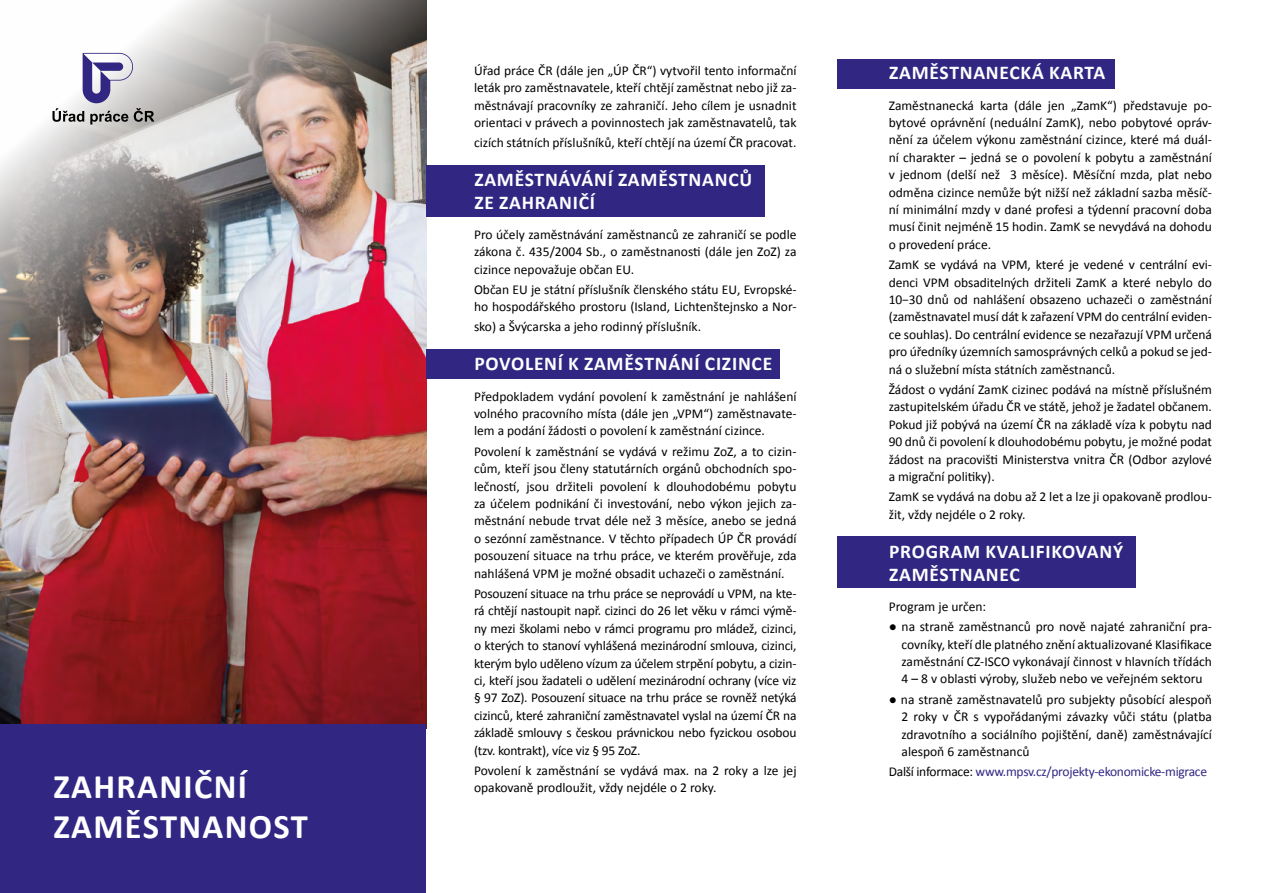
<style>
.page{position:relative;width:1263px;height:893px;background:#fff}
.page>*{position:absolute;margin:0;border:0;box-sizing:border-box;transform-origin:0 0}
.t1{font:700 34.5px/40.5px "Calibri";letter-spacing:.04em;color:#fff}
.t2{font:700 19.5px/22.5px "Calibri";letter-spacing:.04em;color:#fff}
.t3{font:13.5px/17.4px "Calibri";color:#000;text-align:justify}
.t4{font:13.5px "Calibri";letter-spacing:-.02em;color:#312783}
.s1{color:#000}
</style>
<div class="page">
<img style="left:1px;top:0;width:425px;height:724px">
<div style="left:1px;top:724px;width:425px;height:169px;background:#312783"></div>
<div style="left:426px;top:165px;width:339px;height:51px;background:#312783"></div>
<div style="left:838px;top:537px;width:298px;height:51px;background:#312783"></div>
<div style="left:426px;top:350px;width:353px;height:29px;background:#312783"></div>
<div style="left:838px;top:59px;width:277px;height:30px;background:#312783"></div>
<svg style="left:52px;top:53px;width:102px;height:72px"></svg>
<h1 class="t1" style="left:54px;top:766px;width:256px">ZAHRANIČNÍ<br>ZAMĚSTNANOST</h1>
<p class="t3" style="left:474px;top:62px;width:324px">Úřad práce ČR (dále jen „ÚP ČR“) vytvořil tento informační leták pro zaměstnavatele, kteří chtějí zaměstnat nebo již za&shy;městnávají pracovníky ze zahraničí. Jeho cílem je usnadnit orientaci v právech a povinnostech jak zaměstnavatelů, tak</p>
<p class="t3" style="left:474px;top:133px;width:324px">cizích státních příslušníků, kteří chtějí na území ČR pracovat.</p>
<h2 class="t2" style="left:474px;top:168px;width:279px">ZAMĚSTNÁVÁNÍ ZAMĚSTNANCŮ<br>ZE ZAHRANIČÍ</h2>
<p class="t3" style="left:474px;top:226px;width:324px">Pro účely zaměstnávání zaměstnanců ze zahraničí se podle zákona č. 435/2004 Sb., o zaměstnanosti (dále jen ZoZ) za cizince nepovažuje občan EU.</p>
<p class="t3" style="left:474px;top:281px;width:324px">Občan EU je státní příslušník členského státu EU, Evropské&shy;ho hospodářského prostoru (Island, Lichtenštejnsko a Nor-</p>
<p class="t3" style="left:474px;top:318px;width:229px">sko) a Švýcarska a jeho rodinný příslušník.</p>
<h2 class="t2" style="left:474px;top:353px;width:299px">POVOLENÍ K ZAMĚSTNÁNÍ CIZINCE</h2>
<p class="t3" style="left:474px;top:387px;width:324px">Předpokladem vydání povolení k zaměstnání je nahlášení volného pracovního místa (dále jen „VPM“) zaměstnavate&shy;lem a podání žádosti o povolení k zaměstnání cizince.</p>
<p class="t3" style="left:474px;top:443px;width:324px">Povolení k zaměstnání se vydává v režimu ZoZ, a to cizin&shy;cům, kteří jsou členy statutárních orgánů obchodních spo&shy;lečností, jsou držiteli povolení k dlouhodobému pobytu za účelem podnikání či investování, nebo výkon jejich za&shy;městnání nebude trvat déle než 3 měsíce, anebo se jedná o sezónní zaměstnance. V těchto případech ÚP ČR provádí posouzení situace na trhu práce, ve kterém prověřuje, zda nahlášená VPM je možné obsadit uchazeči o zaměstnání.</p>
<p class="t3" style="left:474px;top:585px;width:324px">Posouzení situace na trhu práce se neprovádí u VPM, na kte&shy;rá chtějí nastoupit např. cizinci do 26 let věku v rámci výmě&shy;ny mezi školami nebo v rámci programu pro mládež, cizinci, o kterých to stanoví vyhlášená mezinárodní smlouva, cizinci, kterým bylo uděleno vízum za účelem strpění pobytu, a cizin&shy;ci, kteří jsou žadateli o udělení mezinárodní ochrany (více viz § 97 ZoZ). Posouzení situace na trhu práce se rovněž netýká cizinců, které zahraniční zaměstnavatel vyslal na území ČR na základě smlouvy s českou právnickou nebo fyzickou osobou (tzv. kontrakt), více viz § 95 ZoZ.</p>
<p class="t3" style="left:474px;top:762px;width:324px">Povolení k zaměstnání se vydává max. na 2 roky a lze jej opakovaně prodloužit, vždy nejdéle o 2 roky.</p>
<h2 class="t2" style="left:889px;top:62px;width:218px">ZAMĚSTNANECKÁ KARTA</h2>
<p class="t3" style="left:889px;top:96px;width:325px">Zaměstnanecká karta (dále jen „ZamK“) představuje po&shy;bytové oprávnění (neduální ZamK), nebo pobytové opráv&shy;nění za účelem výkonu zaměstnání cizince, které má duál&shy;ní charakter – jedná se o povolení k pobytu a zaměstnání v jednom (delší než 3 měsíce). Měsíční mzda, plat nebo odměna cizince nemůže být nižší než základní sazba měsíč&shy;ní minimální mzdy v dané profesi a týdenní pracovní doba musí činit nejméně 15 hodin. ZamK se nevydává na dohodu o provedení práce.</p>
<p class="t3" style="left:889px;top:256px;width:325px">ZamK se vydává na VPM, které je vedené v centrální evi&shy;denci VPM obsaditelných držiteli ZamK a které nebylo do 10−30 dnů od nahlášení obsazeno uchazeči o zaměstnání (zaměstnavatel musí dát k zařazení VPM do centrální eviden&shy;ce souhlas). Do centrální evidence se nezařazují VPM určená pro úředníky územních samosprávných celků a pokud se jed&shy;ná o služební místa státních zaměstnanců.</p>
<p class="t3" style="left:889px;top:381px;width:325px">Žádost o vydání ZamK cizinec podává na místně příslušném zastupitelském úřadu ČR ve státě, jehož je žadatel občanem.<br>Pokud již pobývá na území ČR na základě víza k pobytu nad 90 dnů či povolení k dlouhodobému pobytu, je možné podat žádost na pracovišti Ministerstva vnitra ČR (Odbor azylové a migrační politiky).</p>
<p class="t3" style="left:889px;top:488px;width:325px">ZamK se vydává na dobu až 2 let a lze ji opakovaně prodlou&shy;žit, vždy nejdéle o 2 roky.</p>
<h2 class="t2" style="left:889px;top:540px;width:236px">PROGRAM KVALIFIKOVANÝ<br>ZAMĚSTNANEC</h2>
<p class="t3" style="left:889px;top:598px;width:99px">Program je určen:</p>
<p class="t3" style="left:901px;top:618px;width:312px;text-indent:-13px">● na straně zaměstnanců pro nově najaté zahraniční pra&shy;covníky, kteří dle platného znění aktualizované Klasifikace zaměstnání CZ-ISCO vykonávají činnost v hlavních třídách 4 – 8 v oblasti výroby, služeb nebo ve veřejném sektoru</p>
<p class="t3" style="left:901px;top:691px;width:312px;text-indent:-13px">● na straně zaměstnavatelů pro subjekty působící alespoň 2 roky v ČR s vypořádanými závazky vůči státu (platba zdravotního a sociálního pojištění, daně) zaměstnávající alespoň 6 zaměstnanců</p>
<p class="t4" style="left:889px;top:763px;width:320px"><span class="s1">Další informace:</span> www.mpsv.cz/projekty-ekonomicke-migrace</p>
</div>
